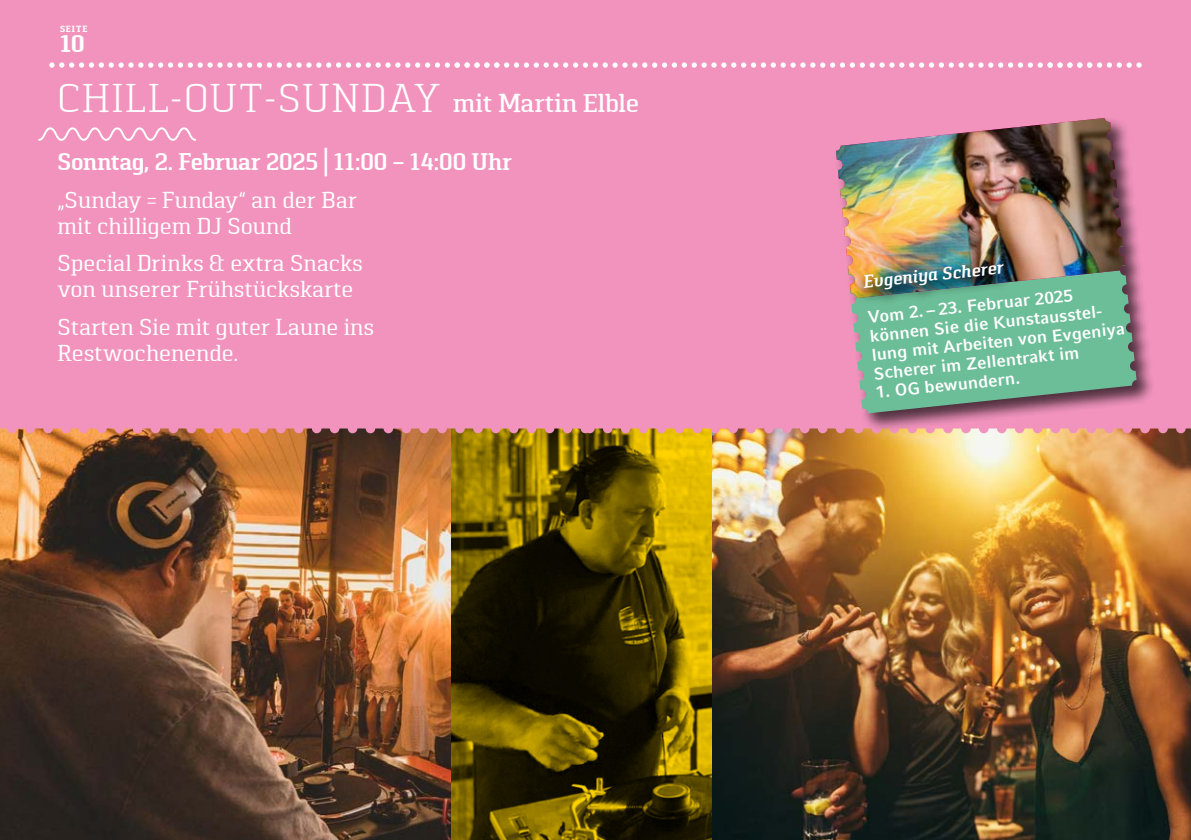
<style>
.page{position:relative;width:1191px;height:840px;background:#fff}
.page>*{position:absolute;margin:0;border:0;box-sizing:border-box;transform-origin:0 0}
.t1{font:300 40px "Pancetta Serif Pro";letter-spacing:.045em;color:#fff}
.t2{font:600 24px "Pancetta Serif Pro";letter-spacing:-.005em;color:#fff}
.t3{font:700 24px "Pancetta Serif Pro";color:#fff}
.t4{font:23px/26px "Pancetta Serif Pro";color:#fff}
.t5{font:italic 600 18px "Pancetta Serif Pro";color:#fff}
.t6{font:700 17px/19px "Compatil Fact LT Pro";color:#fff}
.t7{font:700 9px "Pancetta Serif Pro";letter-spacing:.11em;color:#fff}
.s1{font-weight:500;font-size:26px}
.s2{font-size:33.6px}
</style>
<div class="page">
<svg style="left:450px;top:433px;width:262px;height:406px;background:#5c4c00"></svg>
<img style="left:712px;top:433px;width:479px;height:406px">
<img style="left:0;top:433px;width:450px;height:406px">
<div style="left:595px;top:0;width:596px;height:433px;background:#f193bd"></div>
<div style="left:0;top:0;width:595px;height:433px;background:#f193bd"></div>
<svg style="left:37px;top:126px;width:160px;height:16px;background:#f3a6c9"></svg>
<svg style="left:49px;top:62px;width:1092px;height:6px"></svg>
<div style="left:834px;top:116px;width:321px;height:316px;background:#000;opacity:.66"></div>
<svg style="left:847px;top:233px;width:289px;height:180px;background:#77ad93"></svg>
<img style="left:836px;top:118px;width:289px;height:180px">
<div style="left:852px;top:258px;width:163px;height:48px;background:#000;opacity:.5"></div>
<p class="t7" style="left:60px;top:24px;width:29px">SEITE</p>
<p class="t3" style="left:60px;top:30px;width:26px">10</p>
<h1 class="t1" style="left:57px;top:76px;width:583px">CHILL-OUT-SUNDAY <span class="s1">mit Martin Elble</span></h1>
<p class="t2" style="left:57px;top:149px;width:456px">Sonntag, 2. Februar 2025 <span class="s2">|</span> 11:00 – 14:00 Uhr</p>
<p class="t4" style="left:57px;top:187px;width:301px">„Sunday = Funday“ an der Bar mit chilligem DJ Sound</p>
<p class="t4" style="left:57px;top:250px;width:307px">Special Drinks &amp; extra Snacks von unserer Frühstückskarte</p>
<p class="t4" style="left:57px;top:313px;width:318px">Starten Sie mit guter Laune ins<br>Restwochenende.</p>
<p class="t5" style="left:861px;top:272px;width:143px;rotate:-6deg">Evgeniya Scherer</p>
<p class="t6" style="left:867px;top:307px;width:256px;rotate:-6deg">Vom 2. – 23. Februar 2025 können Sie die Kunstausstel&shy;lung mit Arbeiten von Evgeniya<br>Scherer im Zellentrakt im</p>
<p class="t6" style="left:875px;top:383px;width:146px;rotate:-6deg">1. OG bewundern.</p>
</div>
